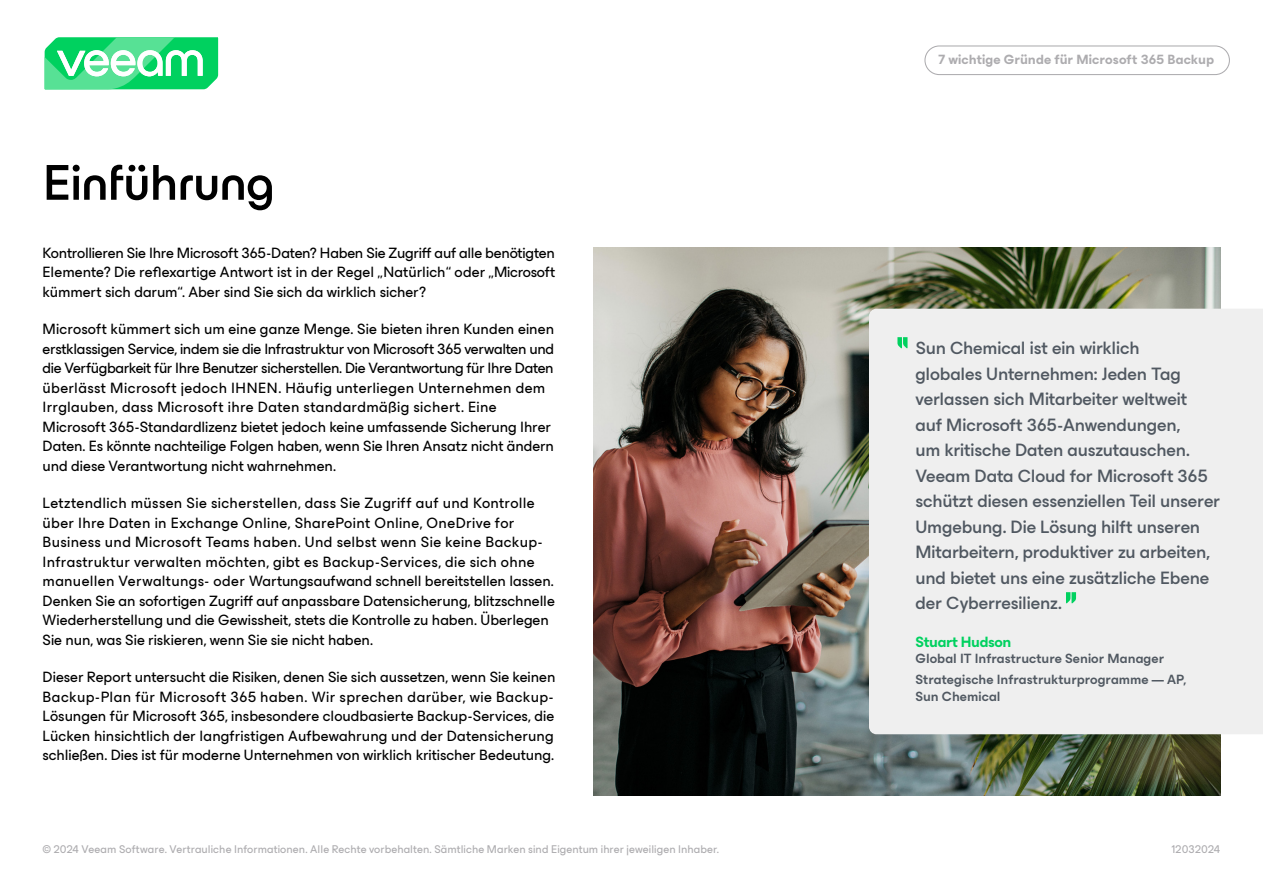
<style>
.page{position:relative;width:1263px;height:893px;background:#fff}
.page>*{position:absolute;margin:0;border:0;box-sizing:border-box;transform-origin:0 0}
.Title_36_Medium{font:500 51px "ES Build Full Bauhaus";letter-spacing:-.015em;color:#000}
.t1{font:500 18px/25.5px "ES Build Neutral";letter-spacing:-.01em;color:#505861}
.body_text_11{font:15px/19.5px "ES Build Neutral";letter-spacing:.005em;color:#000}
.Name_Surname_Author_of_quotes{font:700 15px "ES Build Neutral";letter-spacing:-.025em;color:#00d15f}
.Job_title_author_of_quotes{font:600 13.5px/16.5px "ES Build Neutral";letter-spacing:.005em;color:#505861}
.t2{font:700 13.5px "ES Build Neutral";letter-spacing:.005em;color:#adacaf}
.t3{font:11.25px "ES Build Neutral";letter-spacing:.01em;color:#adacaf}
</style>
<div class="page">
<svg style="left:44px;top:37px;width:175px;height:53px"></svg>
<div style="left:924px;top:45px;width:306px;height:30px;border:1px solid #adacaf;border-radius:14px"></div>
<img style="left:593px;top:248px;width:627px;height:547px">
<div style="left:869px;top:309px;width:394px;height:425px;background:#efefef"></div>
<svg style="left:897px;top:337px;width:10px;height:11px"></svg>
<svg style="left:1066px;top:592px;width:10px;height:11px"></svg>
<p class="Title_36_Medium" style="left:43px;top:143px;width:233px">Einführung</p>
<p class="body_text_11" style="left:43px;top:241px;width:514px;text-align:justify">Kontrollieren Sie Ihre Microsoft 365-Daten? Haben Sie Zugriff auf alle benötigten Elemente? Die reflexartige Antwort ist in der Regel „Natürlich“ oder „Microsoft kümmert sich darum“. Aber sind Sie sich da wirklich sicher?</p>
<p class="body_text_11" style="left:43px;top:318px;width:513px">Microsoft kümmert sich um eine ganze Menge. Sie bieten ihren Kunden einen erstklassigen Service, indem sie die Infrastruktur von Microsoft 365 verwalten und die Verfügbarkeit für Ihre Benutzer sicherstellen. Die Verantwortung für Ihre Daten überlässt Microsoft jedoch IHNEN. Häufig unterliegen Unternehmen dem Irrglauben, dass Microsoft ihre Daten standardmäßig sichert. Eine Microsoft 365-Standardlizenz bietet jedoch keine umfassende Sicherung Ihrer Daten. Es könnte nachteilige Folgen haben, wenn Sie Ihren Ansatz nicht ändern und diese Verantwortung nicht wahrnehmen.</p>
<p class="body_text_11" style="left:43px;top:492px;width:514px">Letztendlich müssen Sie sicherstellen, dass Sie Zugriff auf und Kontrolle über Ihre Daten in Exchange Online, SharePoint Online, OneDrive for Business und Microsoft Teams haben. Und selbst wenn Sie keine Backup-Infrastruktur verwalten möchten, gibt es Backup-Services, die sich ohne manuellen Verwaltungs- oder Wartungsaufwand schnell bereitstellen lassen.<br>Denken Sie an sofortigen Zugriff auf anpassbare Datensicherung, blitzschnelle Wiederherstellung und die Gewissheit, stets die Kontrolle zu haben. Überlegen Sie nun, was Sie riskieren, wenn Sie sie nicht haben.</p>
<p class="body_text_11" style="left:43px;top:666px;width:514px">Dieser Report untersucht die Risiken, denen Sie sich aussetzen, wenn Sie keinen Backup-Plan für Microsoft 365 haben. Wir sprechen darüber, wie Backup-Lösungen für Microsoft 365, insbesondere cloudbasierte Backup-Services, die Lücken hinsichtlich der langfristigen Aufbewahrung und der Datensicherung schließen. Dies ist für moderne Unternehmen von wirklich kritischer Bedeutung.</p>
<p class="t2" style="left:938px;top:48px;width:277px">7 wichtige Gründe für Microsoft 365 Backup</p>
<p class="t1" style="left:915px;top:334px;width:306px">Sun Chemical ist ein wirklich<br>globales Unternehmen: Jeden Tag verlassen sich Mitarbeiter weltweit<br>auf Microsoft 365-Anwendungen,<br>um kritische Daten auszutauschen.<br>Veeam Data Cloud for Microsoft 365 schützt diesen essenziellen Teil unserer Umgebung. Die Lösung hilft unseren Mitarbeitern, produktiver zu arbeiten, und bietet uns eine zusätzliche Ebene der Cyberresilienz.</p>
<p class="Name_Surname_Author_of_quotes" style="left:915px;top:629px;width:98px">Stuart Hudson</p>
<p class="Job_title_author_of_quotes" style="left:915px;top:649px;width:250px">Global IT Infrastructure Senior Manager</p>
<p class="Job_title_author_of_quotes" style="left:915px;top:670px;width:272px">Strategische Infrastrukturprogramme — AP,<br>Sun Chemical</p>
<p class="t3" style="left:43px;top:840px;width:678px">© 2024 Veeam Software. Vertrauliche Informationen. Alle Rechte vorbehalten. Sämtliche Marken sind Eigentum ihrer jeweiligen Inhaber.</p>
<p class="t3" style="left:1171px;top:840px;width:50px">12032024</p>
</div>
